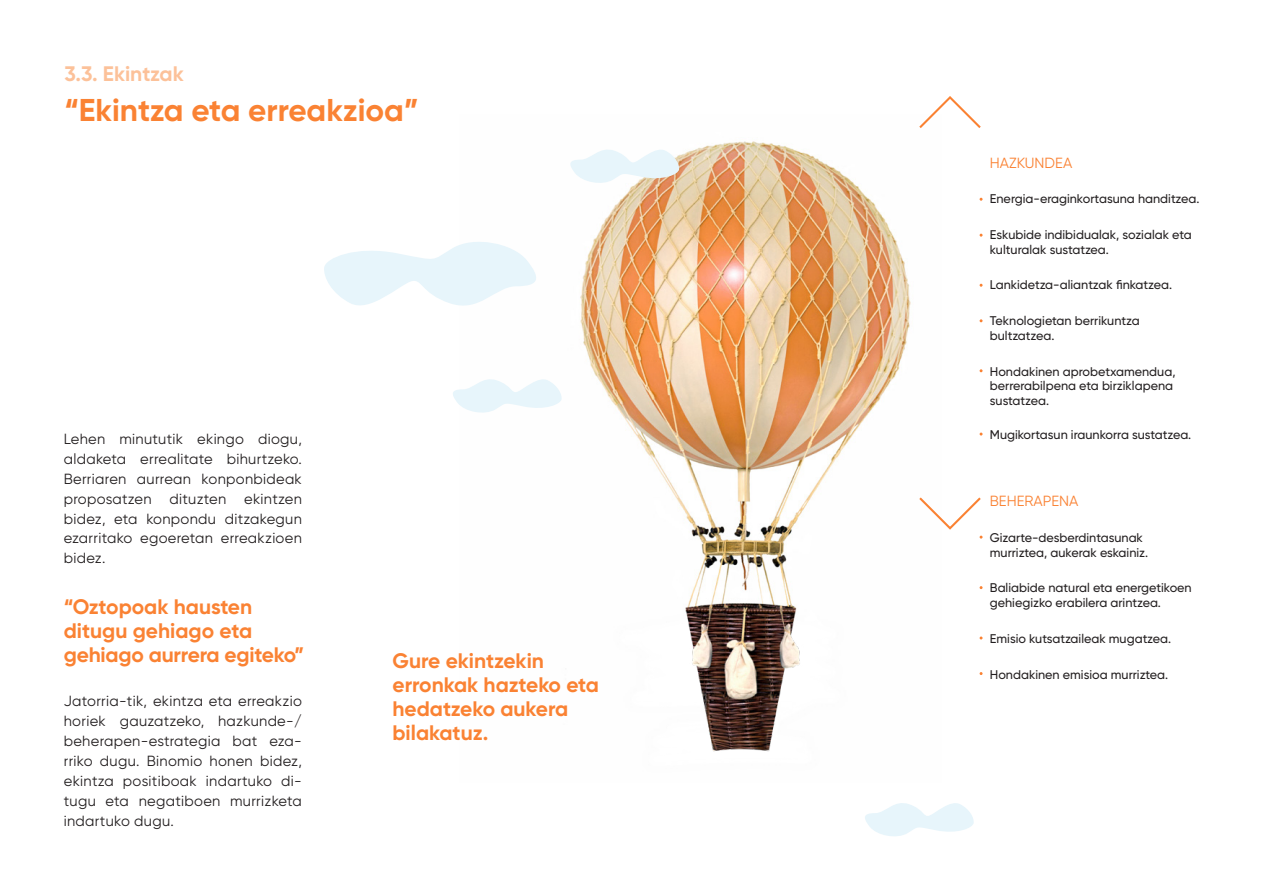
<style>
.page{position:relative;width:1263px;height:893px;background:#fff}
.page>*{position:absolute;margin:0;border:0;box-sizing:border-box;transform-origin:0 0}
.Titular_2_Origen{font:700 31.5px "Gilroy";color:#fa8233}
.Titular_3{font:700 21px/24.2px "Gilroy";color:#fa8233}
.Titular_3-2{font:700 21px "Gilroy";color:#fcc199}
.Párrafo_Origen{font:14.7px/20px "Gilroy";letter-spacing:.02em;color:#231f20;text-align:justify}
.Párrafo_Origen-2{font:14.7px "Gilroy";color:#fa8233}
.Texto_infografia_Ori{font:500 12.6px/14.7px "Gilroy";color:#231f20}
</style>
<div class="page">
<img style="left:580px;top:141px;width:331px;height:611px">
<svg style="left:324px;top:242px;width:212px;height:64px"></svg>
<svg style="left:453px;top:379px;width:109px;height:34px"></svg>
<svg style="left:570px;top:145px;width:110px;height:41px"></svg>
<svg style="left:865px;top:803px;width:109px;height:33px"></svg>
<svg style="left:919px;top:96px;width:62px;height:32px"></svg>
<svg style="left:919px;top:497px;width:64px;height:42px"></svg>
<p class="Titular_3-2" style="left:64px;top:61px;width:121px">3.3. Ekintzak</p>
<p class="Titular_2_Origen" style="left:64px;top:90px;width:356px">“Ekintza eta erreakzioa”</p>
<p class="Párrafo_Origen" style="left:64px;top:428px;width:240px">Lehen minututik ekingo diogu, aldaketa errealitate bihurtzeko.<br>Berriaren aurrean konponbideak proposatzen dituzten ekintzen bidez, eta konpondu ditzakegun ezarritako egoeretan erreakzioen bidez.</p>
<p class="Titular_3" style="left:64px;top:594px;width:242px">“Oztopoak hausten ditugu gehiago eta gehiago aurrera egiteko”</p>
<p class="Párrafo_Origen" style="left:64px;top:691px;width:240px">Jatorria-tik, ekintza eta erreakzio horiek gauzatzeko, hazkunde-/ beherapen-estrategia bat eza&shy;rriko dugu. Binomio honen bidez, ekintza positiboak indartuko di&shy;tugu eta negatiboen murrizketa indartuko dugu.</p>
<p class="Titular_3" style="left:392px;top:648px;width:208px">Gure ekintzekin erronkak hazteko eta hedatzeko aukera bilakatuz.</p>
<p class="Párrafo_Origen-2" style="left:990px;top:154px;width:84px">HAZKUNDEA</p>
<p class="Texto_infografia_Ori" style="left:990px;top:192px;width:211px">Energia-eraginkortasuna handitzea.</p>
<p class="Texto_infografia_Ori" style="left:990px;top:227px;width:203px">Eskubide indibidualak, sozialak eta kulturalak sustatzea.</p>
<p class="Texto_infografia_Ori" style="left:990px;top:277px;width:184px">Lankidetza-aliantzak finkatzea.</p>
<p class="Texto_infografia_Ori" style="left:990px;top:313px;width:151px">Teknologietan berrikuntza bultzatzea.</p>
<p class="Texto_infografia_Ori" style="left:990px;top:364px;width:187px">Hondakinen aprobetxamendua, berrerabilpena eta birziklapena sustatzea.</p>
<p class="Texto_infografia_Ori" style="left:990px;top:427px;width:203px">Mugikortasun iraunkorra sustatzea.</p>
<p class="Párrafo_Origen-2" style="left:990px;top:492px;width:90px">BEHERAPENA</p>
<p class="Texto_infografia_Ori" style="left:990px;top:530px;width:160px">Gizarte-desberdintasunak murriztea, aukerak eskainiz.</p>
<p class="Texto_infografia_Ori" style="left:990px;top:580px;width:203px">Baliabide natural eta energetikoen gehiegizko erabilera arintzea.</p>
<p class="Texto_infografia_Ori" style="left:990px;top:631px;width:183px">Emisio kutsatzaileak mugatzea.</p>
<p class="Texto_infografia_Ori" style="left:990px;top:667px;width:180px">Hondakinen emisioa murriztea.</p>
</div>
